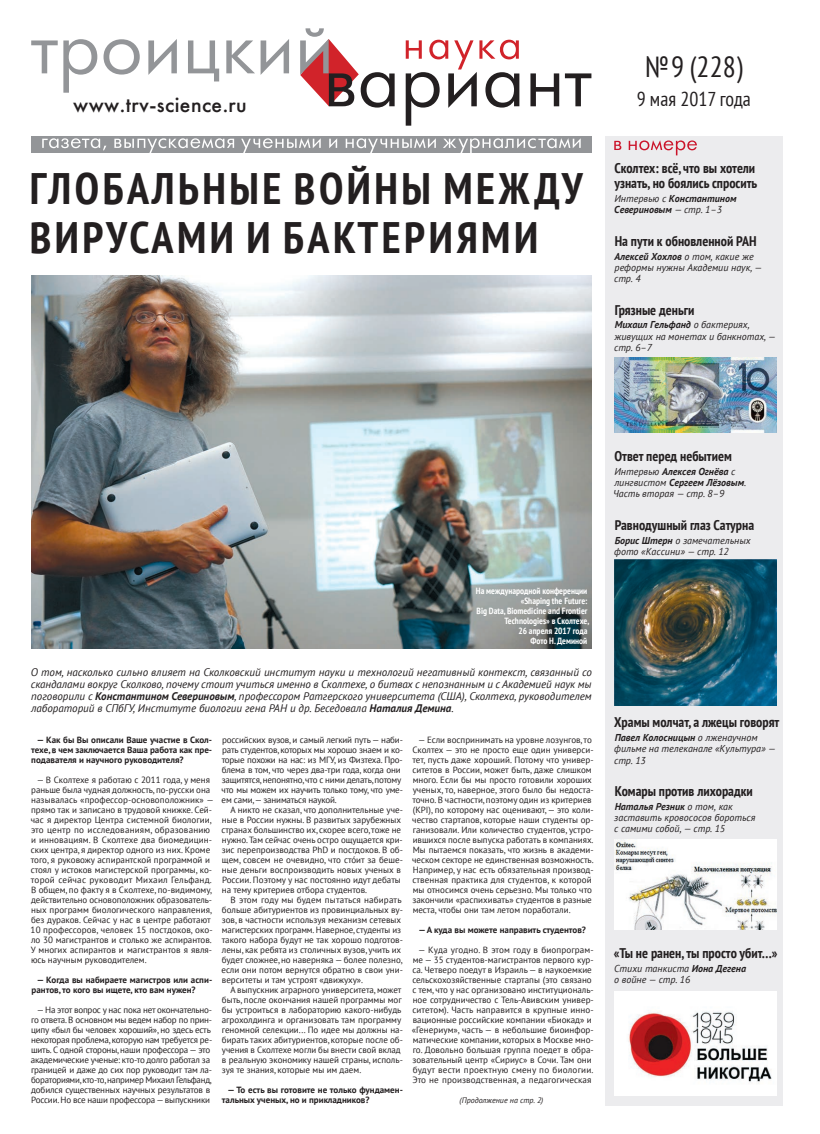
<style>
.page{position:relative;width:820px;height:1134px;background:#fff}
.page>*{position:absolute;margin:0;border:0;box-sizing:border-box;transform-origin:0 0}
.t1{font:700 condensed 44px/48.9px "PT Sans";letter-spacing:.08em;color:#231f20}
.t2{font:condensed 29px "PT Sans";color:#231f20}
.t3{font:21px "Futuris C";letter-spacing:.02em;color:#231f20}
.t4{font:condensed 20px "PT Sans";color:#231f20}
.t5{font:700 condensed 14px/15.6px "PT Sans";color:#231f20}
.t6{font:italic 11px/12.2px "PT Sans";color:#231f20;text-align:justify}
.t7{font:italic 10px/11.1px "PT Sans";color:#231f20}
.t8{font:italic 700 10px/11.1px "PT Sans";color:#231f20}
.t9{font:9px/10px "PT Sans";color:#231f20}
.t10{font:9px/10px "PT Sans";letter-spacing:-.02em;color:#231f20}
.t11{font:700 9px/10px "PT Sans";color:#231f20}
.t12{font:700 condensed 9px/10px "PT Sans";color:#fff;text-align:right}
.t13{font:italic 8px "PT Sans";color:#231f20}
.s1{font-weight:400}
.s2{font-weight:700}
</style>
<div class="page">
<div style="left:31px;top:136px;width:560px;height:17px;background:#939598"></div>
<svg style="left:31px;top:28px;width:560px;height:98px"></svg>
<div style="left:605px;top:136px;width:177px;height:970px;background:#ececee"></div>
<svg style="left:614px;top:140px;width:83px;height:16px"></svg>
<svg style="left:42px;top:138px;width:538px;height:15px"></svg>
<img style="left:31px;top:275px;width:560px;height:373px">
<img style="left:614px;top:357px;width:162px;height:75px">
<img style="left:614px;top:839px;width:162px;height:90px">
<img style="left:614px;top:560px;width:162px;height:146px">
<img style="left:614px;top:992px;width:162px;height:103px">
<h2 class="t2" style="left:644px;top:48px;width:99px">№9 (228)</h2>
<h3 class="t3" style="left:73px;top:92px;width:175px">www.trv-science.ru</h3>
<h3 class="t4" style="left:636px;top:86px;width:116px">9 мая 2017 года</h3>
<h1 class="t1" style="left:30px;top:163px;width:554px">ГЛОБАЛЬНЫЕ ВОЙНЫ МЕЖДУ<br>ВИРУСАМИ И БАКТЕРИЯМИ</h1>
<h3 class="t5" style="left:614px;top:160px;width:144px">Сколтех: всё, что вы хотели узнать, но боялись спросить</h3>
<p class="t8" style="left:614px;top:193px;width:123px"><span class="s1">Интервью с</span> Константином<br>Севериновым <span class="s1">— стр. 1–3</span></p>
<h3 class="t5" style="left:614px;top:233px;width:143px">На пути к обновленной РАН</h3>
<p class="t7" style="left:614px;top:250px;width:150px"><span class="s2">Алексей Хохлов</span> о том, какие же реформы нужны Академии наук, — стр. 4</p>
<h3 class="t5" style="left:614px;top:302px;width:81px">Грязные деньги</h3>
<p class="t7" style="left:614px;top:319px;width:163px"><span class="s2">Михаил Гельфанд</span> о бактериях, живущих на монетах и банкнотах, — стр. 6–7</p>
<p class="t12" style="left:475px;top:585px;width:115px">На международной конференции «Shaping the Future:<br>Big Data, Biomedicine and Frontier<br>Technologies» в Сколтехе,<br>26 апреля 2017 года<br>Фото Н. Деминой</p>
<p class="t6" style="left:31px;top:665px;width:562px">О том, насколько сильно влияет на Сколковский институт науки и технологий негативный контекст, связанный со скандалами вокруг Сколково, почему стоит учиться именно в Сколтехе, о битвах с непознанным и c Академией наук мы поговорили с <span class="s2">Константином Севериновым</span>, профессором Ратгерского университета (США), Сколтеха, руководителем лабораторий в СПбГУ, Институте биологии гена РАН и др. Беседовала <span class="s2">Наталия Демина</span>.</p>
<p class="t11" style="left:31px;top:735px;width:182px;text-align:justify;text-indent:6px">— Как бы Вы описали Ваше участие в Скол&shy;техе, в чем заключается Ваша работа как пре&shy;подавателя и научного руководителя?</p>
<p class="t9" style="left:31px;top:775px;width:184px;text-indent:6px">— В Сколтехе я работаю с 2011 года, у меня раньше была чудная должность, по-русски она называлась «профессор-основоположник» — прямо так и записано в трудовой книжке. Сей&shy;час я директор Центра системной биологии, это центр по исследованиям, образованию и инновациям. В Сколтехе два биомедицин&shy;ских центра, я директор одного из них. Кроме того, я руковожу аспирантской программой и стоял у истоков магистерской программы, ко&shy;торой сейчас руководит Михаил Гельфанд.<br>В общем, по факту я в Сколтехе, по-видимому, действительно основоположник образователь&shy;ных программ биологического направления, без дураков. Сейчас у нас в центре работают 10 профессоров, человек 15 постдоков, око&shy;ло 30 магистрантов и столько же аспирантов.<br>У многих аспирантов и магистрантов я явля&shy;юсь научным руководителем.</p>
<p class="t11" style="left:31px;top:975px;width:182px;text-indent:5px">— Когда вы набираете магистров или аспи&shy;рантов, то кого вы ищете, кто вам нужен?</p>
<p class="t10" style="left:31px;top:1005px;width:183px;text-indent:6px">— На этот вопрос у нас пока нет окончательно&shy;го ответа. В основном мы ведем набор по прин&shy;ципу «был бы человек хороший», но здесь есть некоторая проблема, которую нам требуется ре&shy;шить. С одной стороны, наши профессора — это академические ученые: кто-то долго работал за границей и даже до сих пор руководит там ла&shy;бораториями, кто-то, например Михаил Гельфанд, добился существенных научных результатов в России. Но все наши профессора — выпускники</p>
<p class="t10" style="left:221px;top:735px;width:183px">российских вузов, и самый легкий путь — наби&shy;рать студентов, которых мы хорошо знаем и ко&shy;торые похожи на нас: из МГУ, из Физтеха. Про&shy;блема в том, что через два-три года, когда они защитятся, непонятно, что с ними делать, потому что мы можем их научить только тому, что уме&shy;ем сами, — заниматься наукой.</p>
<p class="t9" style="left:221px;top:805px;width:183px;text-indent:9px">А никто не сказал, что дополнительные уче&shy;ные в России нужны. В развитых зарубежных странах большинство их, скорее всего, тоже не нужно. Там сейчас очень остро ощущается кри&shy;зис перепроизводства PhD и постдоков. В об&shy;щем, совсем не очевидно, что сто́ит за беше&shy;ные деньги воспроизводить новых ученых в России. Поэтому у нас постоянно идут дебаты на тему критериев отбора студентов.</p>
<p class="t9" style="left:221px;top:895px;width:183px;text-indent:9px">В этом году мы будем пытаться набирать больше абитуриентов из провинциальных ву&shy;зов, в частности используя механизм сетевых магистерских программ. Наверное, студенты из такого набора будут не так хорошо подготов&shy;лены, как ребята из столичных вузов, учить их будет сложнее, но наверняка — более полезно, если они потом вернутся обратно в свои уни&shy;верситеты и там устроят «движуху».</p>
<p class="t9" style="left:221px;top:985px;width:183px;text-indent:9px">А выпускник аграрного университета, может быть, после окончания нашей программы мог бы устроиться в лабораторию какого-нибудь агрохолдинга и организовать там программу геномной селекции... По идее мы должны на&shy;бирать таких абитуриентов, которые после об&shy;учения в Сколтехе могли бы внести свой вклад в реальную экономику нашей страны, исполь&shy;зуя те знания, которые мы им даем.</p>
<p class="t11" style="left:222px;top:1085px;width:182px;text-indent:6px">— То есть вы готовите не только фундамен&shy;тальных ученых, но и прикладников?</p>
<p class="t9" style="left:412px;top:735px;width:183px;text-indent:6px">— Если воспринимать на уровне лозунгов, то Сколтех — это не просто еще один универси&shy;тет, пусть даже хороший. Потому что универ&shy;ситетов в России, может быть, даже слишком много. Если бы мы просто готовили хороших ученых, то, наверное, этого было бы недоста&shy;точно. В частности, поэтому один из критериев (KPI), по которому нас оценивают, — это коли&shy;чество стартапов, которые наши студенты ор&shy;ганизовали. Или количество студентов, устро&shy;ившихся после выпуска работать в компаниях.<br>Мы пытаемся показать, что жизнь в академи&shy;ческом секторе не единственная возможность.<br>Например, у нас есть обязательная производ&shy;ственная практика для студентов, к которой мы относимся очень серьезно. Мы только что закончили «распихивать» студентов в разные места, чтобы они там летом поработали.</p>
<p class="t11" style="left:418px;top:925px;width:169px">— А куда вы можете направить студентов?</p>
<p class="t9" style="left:412px;top:945px;width:183px;text-indent:6px">— Куда угодно. В этом году в биопрограм&shy;ме — 35 студентов-магистрантов первого кур&shy;са. Четверо поедут в Израиль — в наукоемкие сельскохозяйственные стартапы (это связано с тем, что у нас организовано институциональ&shy;ное сотрудничество с Тель-Авивским универ&shy;ситетом). Часть направится в крупные инно&shy;вационные российские компании «Биокад» и «Генериум», часть — в небольшие биоинфор&shy;матические компании, которых в Москве мно&shy;го. Довольно большая группа поедет в обра&shy;зовательный центр «Сириус» в Сочи. Там они будут вести проектную смену по биологии.<br>Это не производственная, а педагогическая</p>
<p class="t13" style="left:459px;top:1095px;width:85px">(Продолжение на стр. 2)</p>
<h3 class="t5" style="left:614px;top:448px;width:119px">Ответ перед небытием</h3>
<p class="t7" style="left:612px;top:466px;width:135px">Интервью <span class="s2">Алексея Огнёва</span> с лингвистом <span class="s2">Сергеем Лёзовым</span>.<br>Часть вторая — стр. 8–9</p>
<h3 class="t5" style="left:614px;top:517px;width:141px">Равнодушный глаз Сатурна</h3>
<p class="t7" style="left:614px;top:534px;width:138px"><span class="s2">Борис Штерн</span> о замечательных фото «Кассини» — стр. 12</p>
<h3 class="t5" style="left:614px;top:714px;width:167px">Храмы молчат, а лжецы говорят</h3>
<p class="t7" style="left:614px;top:732px;width:163px"><span class="s2">Павел Колосницын</span> о лженаучном фильме на телеканале «Культура» — стр. 13</p>
<h3 class="t5" style="left:614px;top:783px;width:139px">Комары против лихорадки</h3>
<p class="t7" style="left:614px;top:801px;width:143px"><span class="s2">Наталья Резник</span> о том, как заставить кровососов бороться с самими собой, — стр. 15</p>
<h3 class="t5" style="left:613px;top:945px;width:165px">«Ты не ранен, ты просто убит…»</h3>
<p class="t7" style="left:614px;top:963px;width:133px">Стихи танкиста <span class="s2">Иона Дегена </span>о войне — стр. 16</p>
</div>
